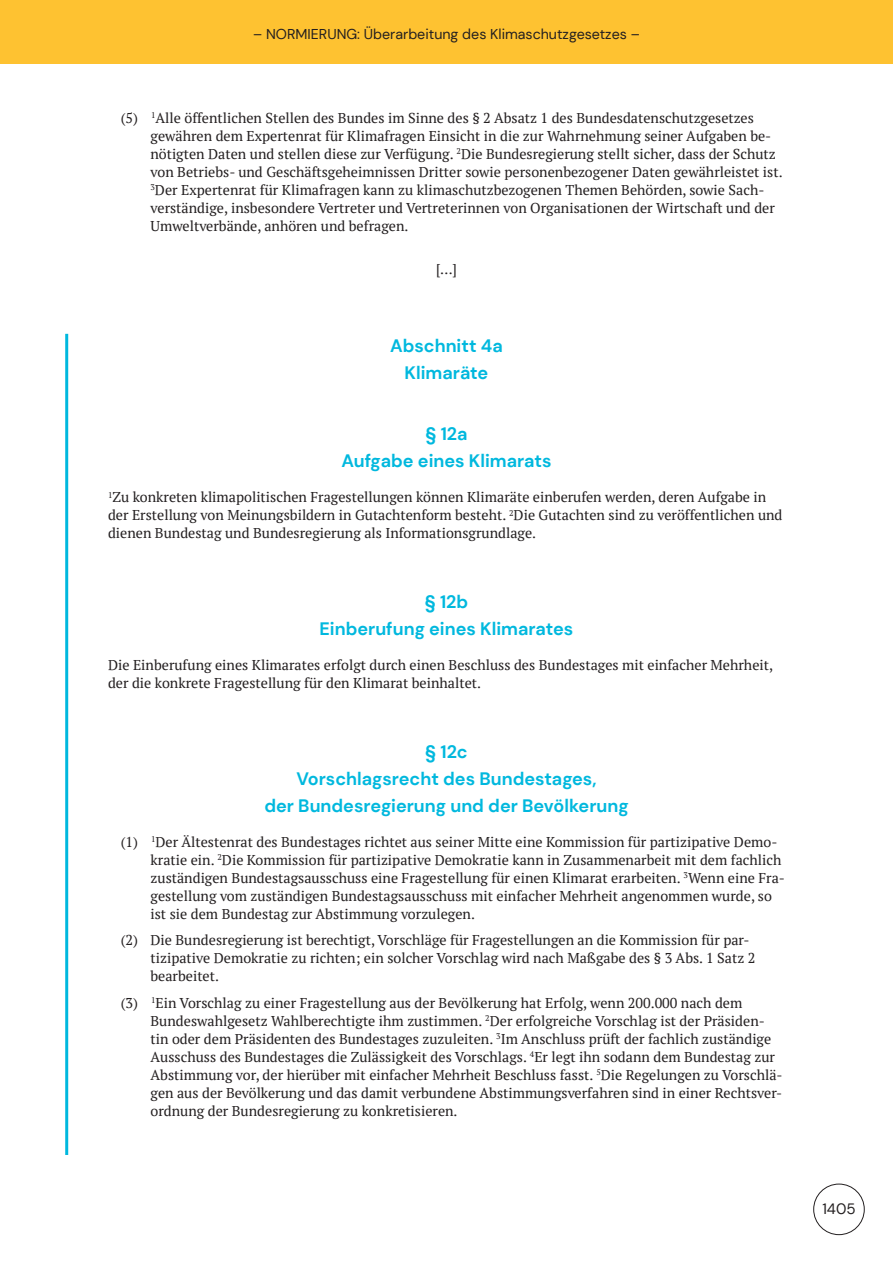
<style>
.page{position:relative;width:893px;height:1263px;background:#fff}
.page>*{position:absolute;margin:0;border:0;box-sizing:border-box;transform-origin:0 0}
.Überschrift{font:700 18px/27px "DM Sans";color:#00b8de;text-align:center}
.Überschrift___Gesetz{font:700 18px/27px "DM Sans";color:#00b8de;text-align:center}
.t1{font:15px "DM Sans";color:#231f20}
.Text_NORM{font:14.25px/18px "PT Serif";color:#231f20}
.t2{font:14.25px "DM Sans";color:#231f20}
.Auslassung{font:14.25px "PT Serif";color:#231f20}
</style>
<div class="page">
<div style="left:0;top:0;width:893px;height:64px;background:#fec231"></div>
<div style="left:813px;top:1184px;width:51px;height:51px;border:1px solid #231f20;border-radius:50%"></div>
<hr style="left:65px;top:334px;width:3px;height:821px;background:#00b8de">
<p class="t2" style="left:253px;top:25px;width:388px">– NORMIERUNG: Überarbeitung des Klimaschutzgesetzes –</p>
<p class="Text_NORM" style="left:151px;top:109px;width:634px;text-indent:-30px">(5) <sup>1</sup>Alle öffentlichen Stellen des Bundes im Sinne des § 2 Absatz 1 des Bundesdatenschutzgesetzes gewähren dem Expertenrat für Klimafragen Einsicht in die zur Wahrnehmung seiner Aufgaben be&shy;nötigten Daten und stellen diese zur Verfügung. <sup>2</sup>Die Bundesregierung stellt sicher, dass der Schutz von Betriebs- und Geschäftsgeheimnissen Dritter sowie personenbezogener Daten gewährleistet ist.<br><sup>3</sup>Der Expertenrat für Klimafragen kann zu klimaschutzbezogenen Themen Behörden, sowie Sach&shy;verständige, insbesondere Vertreter und Vertreterinnen von Organisationen der Wirtschaft und der Umweltverbände, anhören und befragen.</p>
<p class="Auslassung" style="left:436px;top:260px;width:22px">[…]</p>
<p class="Überschrift___Gesetz" style="left:390px;top:333px;width:114px">Abschnitt 4a<br>Klimaräte</p>
<p class="Überschrift" style="left:341px;top:421px;width:212px">§ 12a<br>Aufgabe eines Klimarats</p>
<p class="Text_NORM" style="left:108px;top:488px;width:676px"><sup>1</sup>Zu konkreten klimapolitischen Fragestellungen können Klimaräte einberufen werden, deren Aufgabe in der Erstellung von Meinungsbildern in Gutachtenform besteht. <sup>2</sup>Die Gutachten sind zu veröffentlichen und dienen Bundestag und Bundesregierung als Informationsgrundlage.</p>
<p class="Überschrift" style="left:320px;top:588px;width:255px">§ 12b<br>Einberufung eines Klimarates</p>
<p class="Text_NORM" style="left:108px;top:656px;width:667px">Die Einberufung eines Klimarates erfolgt durch einen Beschluss des Bundestages mit einfacher Mehrheit, der die konkrete Fragestellung für den Klimarat beinhaltet.</p>
<p class="Überschrift" style="left:264px;top:738px;width:366px">§ 12c<br>Vorschlagsrecht des Bundestages,<br>der Bundesregierung und der Bevölkerung</p>
<p class="Text_NORM" style="left:151px;top:832px;width:636px;text-indent:-30px">(1) <sup>1</sup>Der Ältestenrat des Bundestages richtet aus seiner Mitte eine Kommission für partizipative Demo&shy;kratie ein. <sup>2</sup>Die Kommission für partizipative Demokratie kann in Zusammenarbeit mit dem fachlich zuständigen Bundestagsausschuss eine Fragestellung für einen Klimarat erarbeiten. <sup>3</sup>Wenn eine Fra&shy;gestellung vom zuständigen Bundestagsausschuss mit einfacher Mehrheit angenommen wurde, so ist sie dem Bundestag zur Abstimmung vorzulegen.</p>
<p class="Text_NORM" style="left:151px;top:931px;width:606px;text-indent:-30px">(2) Die Bundesregierung ist berechtigt, Vorschläge für Fragestellungen an die Kommission für par&shy;tizipative Demokratie zu richten; ein solcher Vorschlag wird nach Maßgabe des § 3 Abs. 1 Satz 2 bearbeitet.</p>
<p class="Text_NORM" style="left:151px;top:993px;width:634px;text-indent:-30px">(3) <sup>1</sup>Ein Vorschlag zu einer Fragestellung aus der Bevölkerung hat Erfolg, wenn 200.000 nach dem Bundeswahlgesetz Wahlberechtigte ihm zustimmen. <sup>2</sup>Der erfolgreiche Vorschlag ist der Präsiden&shy;tin oder dem Präsidenten des Bundestages zuzuleiten. <sup>3</sup>Im Anschluss prüft der fachlich zuständige Ausschuss des Bundestages die Zulässigkeit des Vorschlags. <sup>4</sup>Er legt ihn sodann dem Bundestag zur Abstimmung vor, der hierüber mit einfacher Mehrheit Beschluss fasst. <sup>5</sup>Die Regelungen zu Vorschlä&shy;gen aus der Bevölkerung und das damit verbundene Abstimmungsverfahren sind in einer Rechtsver&shy;ordnung der Bundesregierung zu konkretisieren.</p>
<p class="t1" style="left:822px;top:1200px;width:35px">1405</p>
</div>
